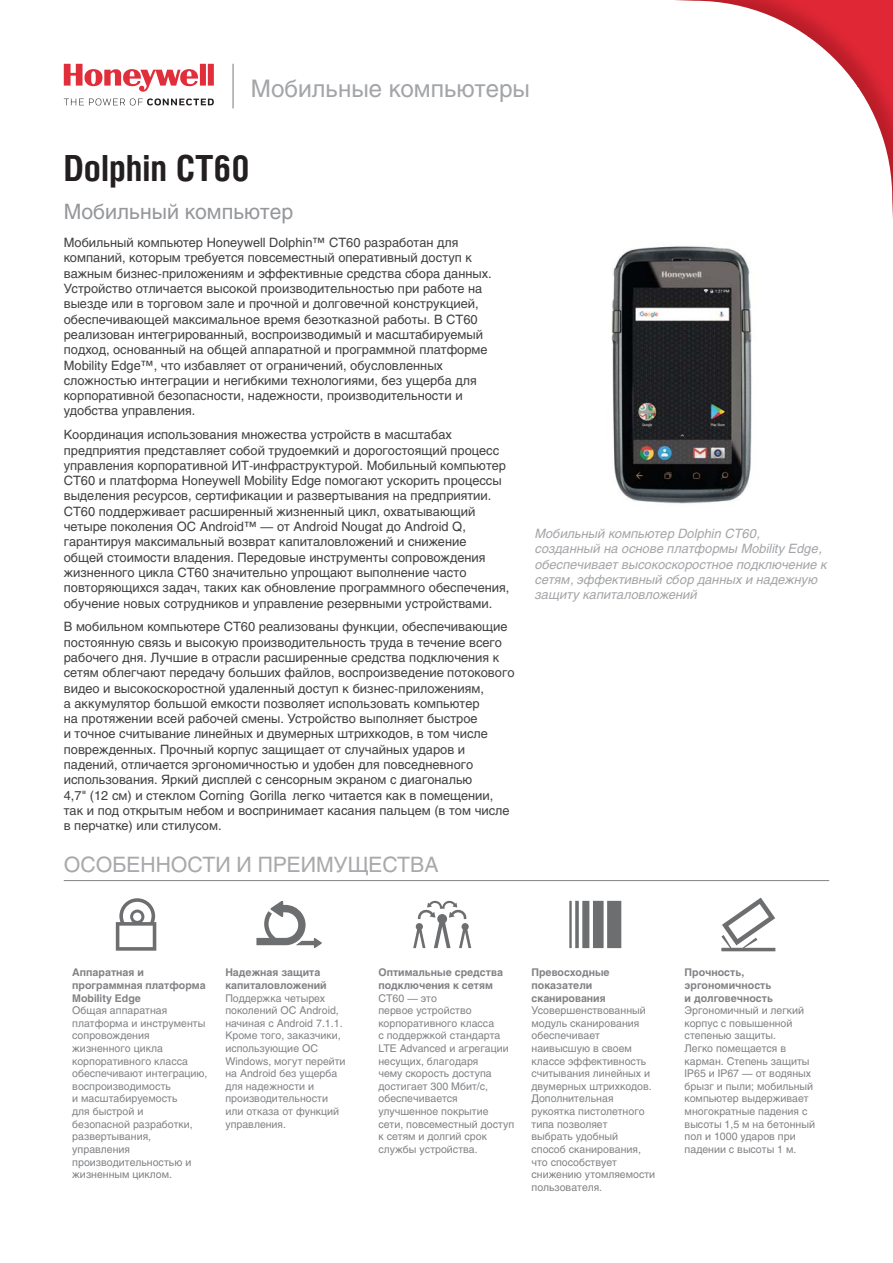
<style>
.page{position:relative;width:893px;height:1263px;background:#fff}
.page>*{position:absolute;margin:0;border:0;box-sizing:border-box;transform-origin:0 0}
.t1{font:700 36px "Helios Cond";color:#231f20}
.t2{font:24px "Helios";color:#a3a5a8}
.t3{font:21px "Helios";color:#a7a9ac}
.t4{font:21px "Helios";color:#95979a}
.t5{font:12.75px/15.3px "Helios";color:#404041}
.t6{font:italic 12.75px/15.3px "Helios";color:#a3a5a8}
.t7{font:10.5px/12.6px "Helios";color:#808285}
.t8{font:700 10.5px/12.6px "Helios";color:#808285}
</style>
<div class="page">
<hr style="left:64px;top:880px;width:765px;height:1px;background:#808285">
<svg style="left:116px;top:898px;width:40px;height:53px"></svg>
<svg style="left:256px;top:901px;width:66px;height:47px"></svg>
<svg style="left:413px;top:900px;width:58px;height:48px"></svg>
<svg style="left:569px;top:901px;width:52px;height:47px"></svg>
<svg style="left:721px;top:897px;width:54px;height:54px"></svg>
<img style="left:675px;top:0;width:218px;height:36px">
<img style="left:807px;top:36px;width:86px;height:50px">
<img style="left:857px;top:86px;width:36px;height:132px">
<svg style="left:64px;top:64px;width:150px;height:28px"></svg>
<svg style="left:64px;top:98px;width:150px;height:7px"></svg>
<hr style="left:232px;top:64px;width:2px;height:44px;background:#a3a5a8">
<img style="left:611px;top:246px;width:141px;height:258px">
<h2 class="t2" style="left:251px;top:79px;width:281px">Мобильные компьютеры</h2>
<h1 class="t1" style="left:64px;top:154px;width:187px">Dolphin CT60</h1>
<h3 class="t4" style="left:64px;top:203px;width:231px">Мобильный компьютер</h3>
<p class="t5" style="left:64px;top:236px;width:430px">Мобильный компьютер Honeywell Dolphin™ CT60 разработан для компаний, которым требуется повсеместный оперативный доступ к важным бизнес-приложениям и эффективные средства сбора данных.<br>Устройство отличается высокой производительностью при работе на выезде или в торговом зале и прочной и долговечной конструкцией, обеспечивающей максимальное время безотказной работы. В CT60 реализован интегрированный, воспроизводимый и масштабируемый подход, основанный на общей аппаратной и программной платформе Mobility Edge™, что избавляет от ограничений, обусловленных сложностью интеграции и негибкими технологиями, без ущерба для корпоративной безопасности, надежности, производительности и удобства управления.</p>
<p class="t5" style="left:64px;top:428px;width:447px">Координация использования множества устройств в масштабах предприятия представляет собой трудоемкий и дорогостоящий процесс управления корпоративной ИТ-инфраструктурой. Мобильный компьютер CT60 и платформа Honeywell Mobility Edge помогают ускорить процессы выделения ресурсов, сертификации и развертывания на предприятии.<br>CT60 поддерживает расширенный жизненный цикл, охватывающий четыре поколения ОС Android™ — от Android Nougat до Android Q, гарантируя максимальный возврат капиталовложений и снижение<br>общей стоимости владения. Передовые инструменты сопровождения жизненного цикла CT60 значительно упрощают выполнение часто повторяющихся задач, таких как обновление программного обеспечения, обучение новых сотрудников и управление резервными устройствами.</p>
<p class="t5" style="left:64px;top:620px;width:452px">В мобильном компьютере CT60 реализованы функции, обеспечивающие постоянную связь и высокую производительность труда в течение всего рабочего дня. Лучшие в отрасли расширенные средства подключения к сетям облегчают передачу больших файлов, воспроизведение потокового видео и высокоскоростной удаленный доступ к бизнес-приложениям,<br>а аккумулятор большой емкости позволяет использовать компьютер<br>на протяжении всей рабочей смены. Устройство выполняет быстрое<br>и точное считывание линейных и двумерных штрихкодов, в том числе поврежденных. Прочный корпус защищает от случайных ударов и падений, отличается эргономичностью и удобен для повседневного использования. Яркий дисплей с сенсорным экраном с диагональю<br>4,7" (12 см) и стеклом Corning Gorilla легко читается как в помещении, так и под открытым небом и воспринимает касания пальцем (в том числе в перчатке) или стилусом.</p>
<h3 class="t3" style="left:64px;top:856px;width:376px">ОСОБЕННОСТИ И ПРЕИМУЩЕСТВА</h3>
<p class="t6" style="left:535px;top:527px;width:293px">Мобильный компьютер Dolphin CT60, созданный на основе платформы Mobility Edge, обеспечивает высокоскоростное подключение к сетям, эффективный сбор данных и надежную защиту капиталовложений</p>
<p class="t8" style="left:72px;top:967px;width:135px">Аппаратная и программная платформа<br>Mobility Edge</p>
<p class="t7" style="left:72px;top:1005px;width:137px">Общая аппаратная платформа и инструменты сопровождения жизненного цикла корпоративного класса обеспечивают интеграцию, воспроизводимость<br>и масштабируемость<br>для быстрой и<br>безопасной разработки, развертывания, управления производительностью и жизненным циклом.</p>
<p class="t8" style="left:225px;top:967px;width:103px">Надежная защита капиталовложений</p>
<p class="t7" style="left:225px;top:993px;width:122px">Поддержка четырех поколений ОС Android, начиная с Android 7.1.1.<br>Кроме того, заказчики, использующие ОС<br>Windows, могут перейти на Android без ущерба для надежности и производительности или отказа от функций управления.</p>
<p class="t8" style="left:378px;top:967px;width:126px">Оптимальные средства подключения к сетям</p>
<p class="t7" style="left:378px;top:993px;width:137px">CT60 — это<br>первое устройство корпоративного класса<br>с поддержкой стандарта<br>LTE Advanced и агрегации несущих, благодаря<br>чему скорость доступа достигает 300 Мбит/с, обеспечивается улучшенное покрытие сети, повсеместный доступ к сетям и долгий срок службы устройства.</p>
<p class="t8" style="left:531px;top:967px;width:80px">Превосходные показатели сканирования</p>
<p class="t7" style="left:531px;top:1005px;width:125px">Усовершенствованный модуль сканирования обеспечивает наивысшую в своем классе эффективность считывания линейных и двумерных штрихкодов.<br>Дополнительная рукоятка пистолетного типа позволяет<br>выбрать удобный<br>способ сканирования, что способствует снижению утомляемости пользователя.</p>
<p class="t8" style="left:685px;top:967px;width:90px">Прочность, эргономичность и долговечность</p>
<p class="t7" style="left:685px;top:1005px;width:132px">Эргономичный и легкий корпус с повышенной степенью защиты.<br>Легко помещается в карман. Степень защиты<br>IP65 и IP67 — от водяных брызг и пыли; мобильный компьютер выдерживает многократные падения с высоты 1,5 м на бетонный пол и 1000 ударов при падении с высоты 1 м.</p>
</div>
